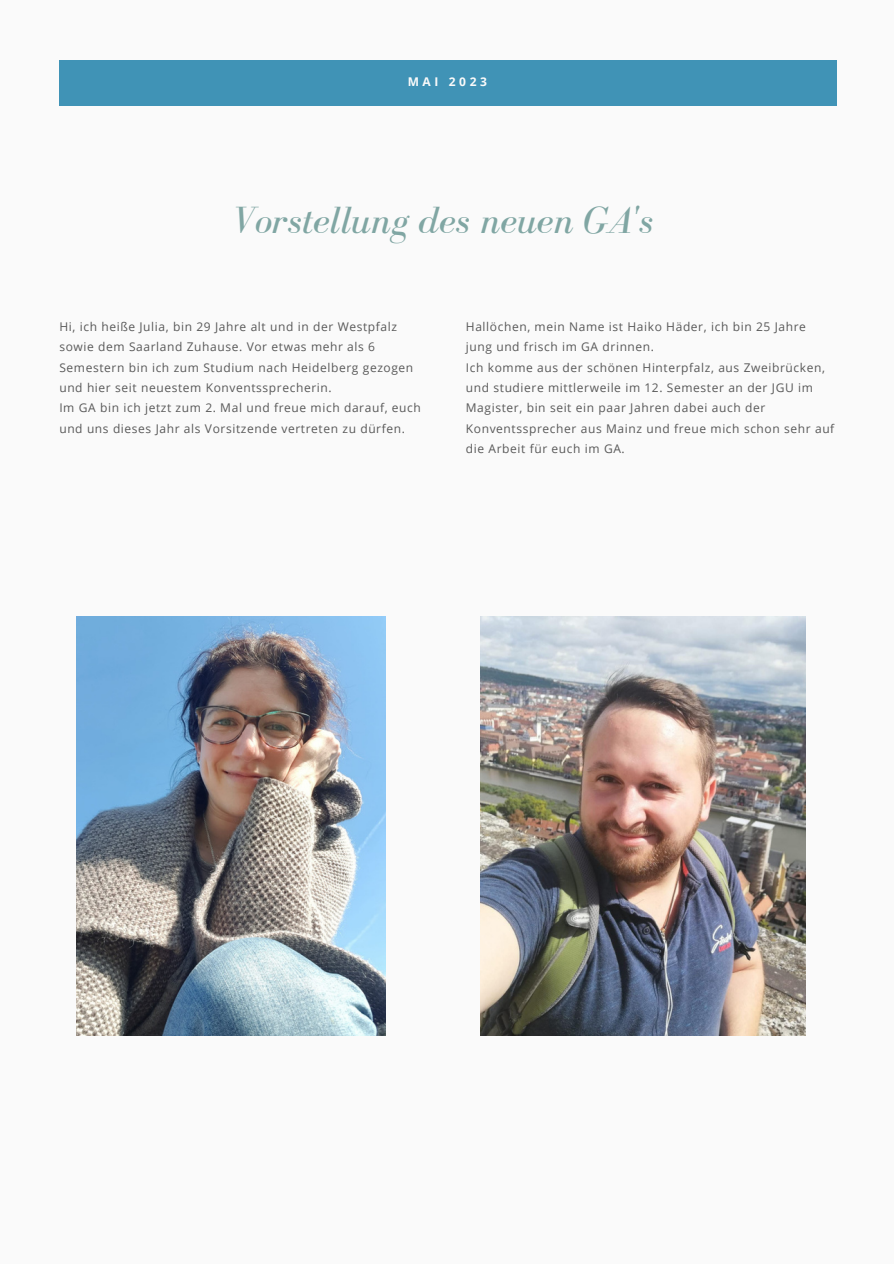
<style>
.page{position:relative;width:894px;height:1264px;background:#fff}
.page>*{position:absolute;margin:0;border:0;box-sizing:border-box;transform-origin:0 0}
.t1{font:italic 39px "Bodoni FLF";color:#80a6a3}
.t2{font:12px/20.2px "Open Sans";letter-spacing:.05em;color:#595959}
.t3{font:700 12px "Open Sans";letter-spacing:.3em;color:#fafafa}
</style>
<div class="page">
<div style="left:0;top:0;width:893px;height:1263px;background:#fafafa"></div>
<div style="left:59px;top:60px;width:777px;height:45px;background:#4093b6"></div>
<img style="left:77px;top:616px;width:308px;height:419px">
<img style="left:480px;top:616px;width:324px;height:419px">
<p class="t3" style="left:407px;top:73px;width:81px">MAI 2023</p>
<p class="t1" style="left:232px;top:199px;width:423px">Vorstellung des neuen GA's</p>
<p class="t2" style="left:59px;top:316px;width:355px">Hi, ich heiße Julia, bin 29 Jahre alt und in der Westpfalz sowie dem Saarland Zuhause. Vor etwas mehr als 6<br>Semestern bin ich zum Studium nach Heidelberg gezogen und hier seit neuestem Konventssprecherin.</p>
<p class="t2" style="left:59px;top:397px;width:363px">Im GA bin ich jetzt zum 2. Mal und freue mich darauf, euch und uns dieses Jahr als Vorsitzende vertreten zu dürfen.</p>
<p class="t2" style="left:465px;top:316px;width:341px">Hallöchen, mein Name ist Haiko Häder, ich bin 25 Jahre jung und frisch im GA drinnen.</p>
<p class="t2" style="left:465px;top:357px;width:370px">Ich komme aus der schönen Hinterpfalz, aus Zweibrücken, und studiere mittlerweile im 12. Semester an der JGU im Magister, bin seit ein paar Jahren dabei auch der Konventssprecher aus Mainz und freue mich schon sehr auf die Arbeit für euch im GA.</p>
</div>
